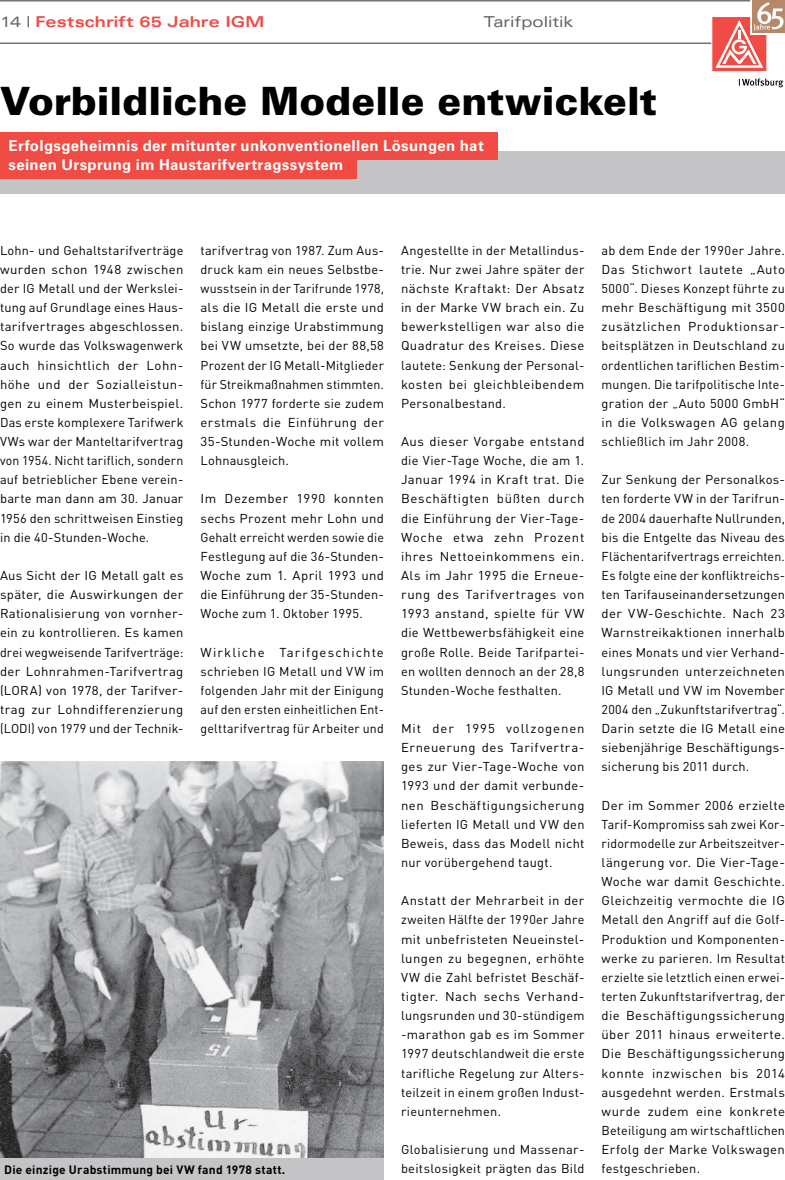
<style>
.page{position:relative;width:785px;height:1180px;background:#fff}
.page>*{position:absolute;margin:0;border:0;box-sizing:border-box;transform-origin:0 0}
.t1{font:900 39px "Univers LT Std";letter-spacing:-.005em;color:#000}
.t2{font:700 15px/19.5px "Univers LT Std";letter-spacing:.025em;color:#fff}
.t3{font:700 expanded 15px "Univers LT Std";color:#f04b45}
.t4{font:expanded 15px "Univers LT Std";color:#626060}
.t5{font:12.75px/19.2px "DINOT";letter-spacing:.025em;color:#000;text-align:justify}
.t6{font:700 12px "DINOT";letter-spacing:.02em;color:#000}
.s1{font-weight:400;color:#626060}
</style>
<div class="page">
<div style="left:0;top:151px;width:784px;height:42px;background:#c4c4c6"></div>
<div style="left:0;top:132px;width:497px;height:47px;background:#f04b45"></div>
<div style="left:357px;top:160px;width:226px;height:26px;background:#c4c4c6"></div>
<img style="left:0;top:761px;width:384px;height:398px">
<div style="left:0;top:1159px;width:384px;height:21px;background:#c4c4c6"></div>
<hr style="left:0;top:43px;width:760px;height:1px;background:#737172">
<hr style="left:0;top:0;width:784px;height:2px;background:#737172">
<svg style="left:738px;top:78px;width:45px;height:9px"></svg>
<svg style="left:711px;top:0;width:73px;height:72px"></svg>
<p class="t3" style="left:0;top:13px;width:266px"><span class="s1">14 |</span> Festschrift 65 Jahre IGM</p>
<p class="t4" style="left:483px;top:15px;width:91px">Tarifpolitik</p>
<h1 class="t1" style="left:0;top:85px;width:658px">Vorbildliche Modelle entwickelt</h1>
<p class="t2" style="left:9px;top:137px;width:477px">Erfolgsgeheimnis der mitunter unkonventionellen Lösungen hat seinen Ursprung im Haustarifvertragssystem</p>
<p class="t5" style="left:0;top:242px;width:185px">Lohn- und Gehaltstarifverträge wurden schon 1948 zwischen der IG Metall und der Werkslei&shy;tung auf Grundlage eines Haus&shy;tarifvertrages abgeschlossen.<br>So wurde das Volkswagenwerk auch hinsichtlich der Lohn&shy;höhe und der Sozialleistun&shy;gen zu einem Musterbeispiel.<br>Das erste komplexere Tarifwerk VWs war der Manteltarifvertrag von 1954. Nicht tariflich, sondern auf betrieblicher Ebene verein&shy;barte man dann am 30. Januar 1956 den schrittweisen Einstieg in die 40-Stunden-Woche.</p>
<p class="t5" style="left:0;top:567px;width:185px">Aus Sicht der IG Metall galt es später, die Auswirkungen der Rationalisierung von vornher&shy;ein zu kontrollieren. Es kamen drei wegweisende Tarifverträge: der Lohnrahmen-Tarifvertrag (LORA) von 1978, der Tarifver&shy;trag zur Lohndifferenzierung (LODI) von 1979 und der Technik-</p>
<p class="t5" style="left:200px;top:242px;width:185px">tarifvertrag von 1987. Zum Aus&shy;druck kam ein neues Selbstbe&shy;wusstsein in der Tarifrunde 1978, als die IG Metall die erste und bislang einzige Urabstimmung bei VW umsetzte, bei der 88,58<br>Prozent der IG Metall-Mitglieder für Streikmaßnahmen stimmten.<br>Schon 1977 forderte sie zudem erstmals die Einführung der 35-Stunden-Woche mit vollem Lohnausgleich.</p>
<p class="t5" style="left:200px;top:491px;width:185px">Im Dezember 1990 konnten sechs Prozent mehr Lohn und Gehalt erreicht werden sowie die Festlegung auf die 36-Stunden-Woche zum 1. April 1993 und die Einführung der 35-Stunden-Woche zum 1. Oktober 1995.</p>
<p class="t5" style="left:200px;top:644px;width:185px">Wirkliche Tarifgeschichte schrieben IG Metall und VW im folgenden Jahr mit der Einigung auf den ersten einheitlichen Ent&shy;gelttarifvertrag für Arbeiter und</p>
<p class="t6" style="left:4px;top:1165px;width:282px">Die einzige Urabstimmung bei VW fand 1978 statt.</p>
<p class="t5" style="left:401px;top:242px;width:185px">Angestellte in der Metallindus&shy;trie. Nur zwei Jahre später der nächste Kraftakt: Der Absatz in der Marke VW brach ein. Zu bewerkstelligen war also die Quadratur des Kreises. Diese lautete: Senkung der Personal&shy;kosten bei gleichbleibendem Personalbestand.</p>
<p class="t5" style="left:401px;top:433px;width:185px">Aus dieser Vorgabe entstand die Vier-Tage Woche, die am 1.<br>Januar 1994 in Kraft trat. Die Beschäftigten büßten durch die Einführung der Vier-Tage-Woche etwa zehn Prozent ihres Nettoeinkommens ein.<br>Als im Jahr 1995 die Erneue&shy;rung des Tarifvertrages von 1993 anstand, spielte für VW die Wettbewerbsfähigkeit eine große Rolle. Beide Tarifpartei&shy;en wollten dennoch an der 28,8<br>Stunden-Woche festhalten.</p>
<p class="t5" style="left:401px;top:720px;width:185px">Mit der 1995 vollzogenen Erneuerung des Tarifvertra&shy;ges zur Vier-Tage-Woche von 1993 und der damit verbunde&shy;nen Beschäftigungsicherung lieferten IG Metall und VW den Beweis, dass das Modell nicht nur vorübergehend taugt.</p>
<p class="t5" style="left:401px;top:893px;width:185px">Anstatt der Mehrarbeit in der zweiten Hälfte der 1990er Jahre mit unbefristeten Neueinstel&shy;lungen zu begegnen, erhöhte VW die Zahl befristet Beschäf&shy;tigter. Nach sechs Verhand&shy;lungsrunden und 30-stündigem -marathon gab es im Sommer 1997 deutschlandweit die erste tarifliche Regelung zur Alters&shy;teilzeit in einem großen Indust&shy;rieunternehmen.</p>
<p class="t5" style="left:401px;top:1141px;width:185px">Globalisierung und Massenar&shy;beitslosigkeit prägten das Bild</p>
<p class="t5" style="left:601px;top:242px;width:185px">ab dem Ende der 1990er Jahre.<br>Das Stichwort lautete „Auto 5000“. Dieses Konzept führte zu mehr Beschäftigung mit 3500 zusätzlichen Produktionsar&shy;beitsplätzen in Deutschland zu ordentlichen tariflichen Bestim&shy;mungen. Die tarifpolitische Inte&shy;gration der „Auto 5000 GmbH“ in die Volkswagen AG gelang schließlich im Jahr 2008.</p>
<p class="t5" style="left:601px;top:472px;width:185px">Zur Senkung der Personalkos&shy;ten forderte VW in der Tarifrun&shy;de 2004 dauerhafte Nullrunden, bis die Entgelte das Niveau des Flächentarifvertrags erreichten.<br>Es folgte eine der konfliktreichs&shy;ten Tarifauseinandersetzungen der VW-Geschichte. Nach 23<br>Warnstreikaktionen innerhalb eines Monats und vier Verhand&shy;lungsrunden unterzeichneten IG Metall und VW im November 2004 den „Zukunftstarifvertrag“.<br>Darin setzte die IG Metall eine siebenjährige Beschäftigungs&shy;sicherung bis 2011 durch.</p>
<p class="t5" style="left:601px;top:797px;width:185px">Der im Sommer 2006 erzielte Tarif-Kompromiss sah zwei Kor&shy;ridormodelle zur Arbeitszeitver&shy;längerung vor. Die Vier-Tage-Woche war damit Geschichte.<br>Gleichzeitig vermochte die IG Metall den Angriff auf die Golf-Produktion und Komponenten&shy;werke zu parieren. Im Resultat erzielte sie letztlich einen erwei&shy;terten Zukunftstarifvertrag, der die Beschäftigungssicherung über 2011 hinaus erweiterte.<br>Die Beschäftigungssicherung konnte inzwischen bis 2014 ausgedehnt werden. Erstmals wurde zudem eine konkrete Beteiligung am wirtschaftlichen Erfolg der Marke Volkswagen festgeschrieben.</p>
</div>
